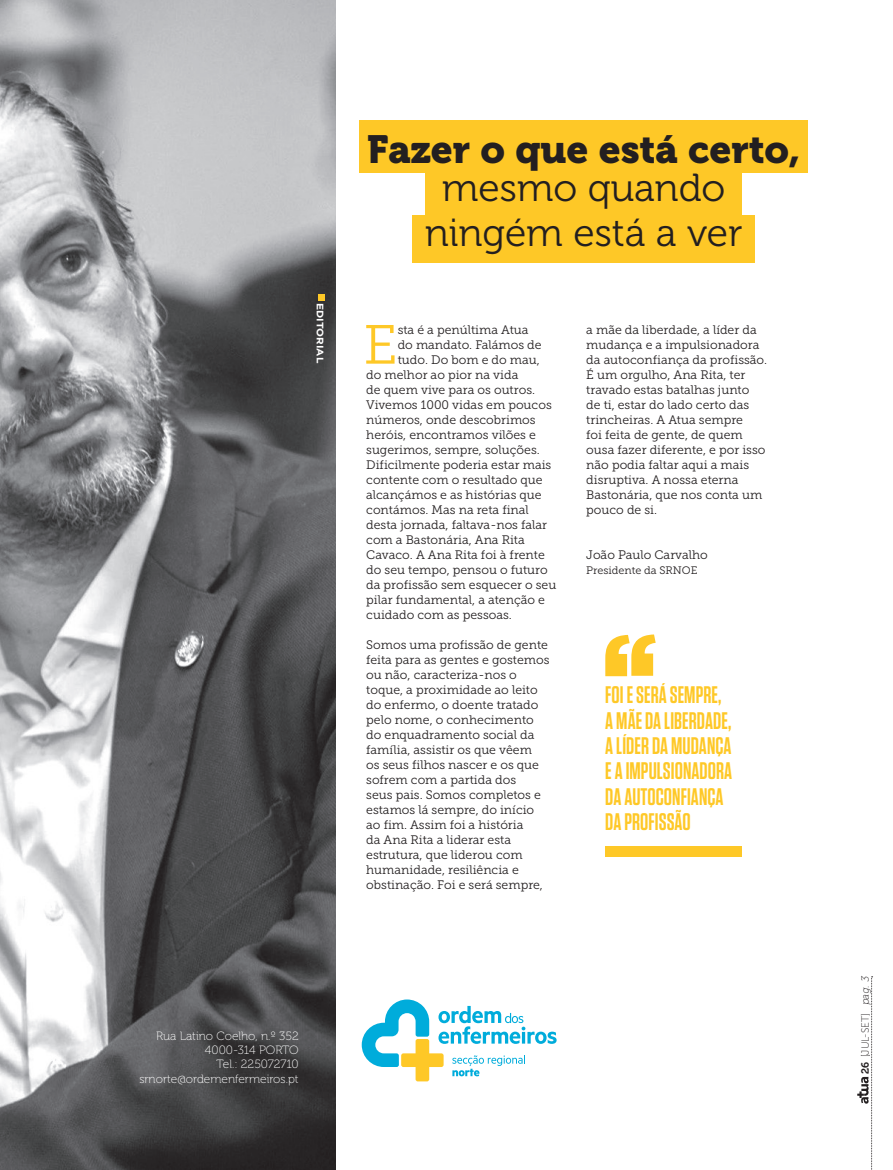
<style>
.page{position:relative;width:893px;height:1170px;background:#fff}
.page>*{position:absolute;margin:0;border:0;box-sizing:border-box;transform-origin:0 0}
.t1{font:54.9px "Museo Slab 300";color:#fec827}
.t2{font:39px "Museo 300";color:#231f20}
.t3{font:39px "Museo 900";color:#231f20}
.t4{font:600 23.85px/25.3px "Tungsten";letter-spacing:.005em;color:#fec827;scale:.91 1}
.t5{font:12.3px/15px "Museo Slab 300";color:#231f20}
.t6{font:12px/14.4px "Museo 100";color:#fff;text-align:right}
.t7{font:10.8px "Museo Slab 300";color:#231f20}
.t8{font:10.5px "Museo Sans Rounded 100";color:#231f20}
.t9{font:700 9.45px "Gotham";color:#fff;scale:1.11 1}
.s1{font-family:"Museo 700"}
.s2{font-family:"Museo 100";font-style:italic}
</style>
<div class="page">
<svg style="left:857px;top:976px;width:16px;height:194px"></svg>
<img style="left:0;top:0;width:336px;height:1169px">
<svg style="left:318px;top:294px;width:6px;height:6px"></svg>
<svg style="left:438px;top:1005px;width:119px;height:38px"></svg>
<svg style="left:452px;top:1055px;width:73px;height:21px"></svg>
<svg style="left:362px;top:999px;width:67px;height:67px"></svg>
<div style="left:416px;top:1038px;width:13px;height:43px;background:#fec827;border-radius:2px"></div>
<div style="left:401px;top:1053px;width:43px;height:13px;background:#fec827;border-radius:2px"></div>
<div style="left:426px;top:170px;width:316px;height:47px;background:#fec827"></div>
<svg style="left:605px;top:634px;width:51px;height:42px"></svg>
<div style="left:605px;top:845px;width:136px;height:11px;background:#fec827"></div>
<div style="left:360px;top:120px;width:448px;height:53px;background:#fec827"></div>
<div style="left:413px;top:215px;width:342px;height:47px;background:#fec827"></div>
<p class="t9" style="left:326px;top:303px;width:56px;rotate:90deg">EDITORIAL</p>
<h2 class="t3" style="left:367px;top:127px;width:435px">Fazer o que está certo,</h2>
<h2 class="t2" style="left:442px;top:166px;width:285px">mesmo quando</h2>
<h2 class="t2" style="left:425px;top:211px;width:319px">ningém está a ver</h2>
<h1 class="t1" style="left:363px;top:315px;width:36px">E</h1>
<p class="t5" style="left:398px;top:322px;width:132px">sta é a penúltima Atua</p>
<p class="t5" style="left:398px;top:337px;width:145px">do mandato. Falámos de</p>
<p class="t5" style="left:398px;top:352px;width:144px">tudo. Do bom e do mau,</p>
<p class="t5" style="left:366px;top:367px;width:154px">do melhor ao pior na vida</p>
<p class="t5" style="left:366px;top:382px;width:170px">de quem vive para os outros.</p>
<p class="t5" style="left:366px;top:397px;width:187px">Vivemos 1000 vidas em poucos</p>
<p class="t5" style="left:366px;top:412px;width:171px">números, onde descobrimos</p>
<p class="t5" style="left:366px;top:427px;width:171px">heróis, encontramos vilões e</p>
<p class="t5" style="left:366px;top:442px;width:175px">sugerimos, sempre, soluções.</p>
<p class="t5" style="left:366px;top:457px;width:187px">Dificilmente poderia estar mais</p>
<p class="t5" style="left:366px;top:472px;width:178px">contente com o resultado que</p>
<p class="t5" style="left:366px;top:487px;width:177px">alcançámos e as histórias que</p>
<p class="t5" style="left:366px;top:502px;width:164px">contámos. Mas na reta final</p>
<p class="t5" style="left:366px;top:517px;width:182px">desta jornada, faltava-nos falar</p>
<p class="t5" style="left:366px;top:532px;width:160px">com a Bastonária, Ana Rita</p>
<p class="t5" style="left:366px;top:547px;width:180px">Cavaco. A Ana Rita foi à frente</p>
<p class="t5" style="left:366px;top:562px;width:183px">do seu tempo, pensou o futuro</p>
<p class="t5" style="left:366px;top:577px;width:192px">da profissão sem esquecer o seu</p>
<p class="t5" style="left:366px;top:592px;width:180px">pilar fundamental, a atenção e</p>
<p class="t5" style="left:366px;top:607px;width:147px">cuidado com as pessoas.</p>
<p class="t5" style="left:366px;top:637px;width:185px">Somos uma profissão de gente feita para as gentes e gostemos ou não, caracteriza-nos o toque, a proximidade ao leito do enfermo, o doente tratado pelo nome, o conhecimento do enquadramento social da família, assistir os que vêem<br>os seus filhos nascer e os que sofrem com a partida dos<br>seus pais. Somos completos e estamos lá sempre, do início ao fim. Assim foi a história<br>da Ana Rita a liderar esta estrutura, que liderou com humanidade, resiliência e obstinação. Foi e será sempre,</p>
<p class="t5" style="left:586px;top:322px;width:182px">a mãe da liberdade, a líder da mudança e a impulsionadora da autoconfiança da profissão.<br>É um orgulho, Ana Rita, ter travado estas batalhas junto<br>de ti, estar do lado certo das trincheiras. A Atua sempre<br>foi feita de gente, de quem ousa fazer diferente, e por isso não podia faltar aqui a mais disruptiva. A nossa eterna<br>Bastonária, que nos conta um pouco de si.</p>
<p class="t5" style="left:586px;top:547px;width:123px">João Paulo Carvalho</p>
<p class="t7" style="left:586px;top:564px;width:113px">Presidente da SRNOE</p>
<h3 class="t4" style="left:605px;top:682px;width:141px">FOI E SERÁ SEMPRE,<br>A MÃE DA LIBERDADE,<br>A LÍDER DA MUDANÇA<br>E A IMPULSIONADORA<br>DA AUTOCONFIANÇA<br>DA PROFISSÃO</h3>
<p class="t6" style="left:139px;top:1028px;width:161px">Rua Latino Coelho, n.º 352<br>4000-314 PORTO<br>Tel.: 225072710 srnorte@ordemenfermeiros.pt</p>
<p class="t8" style="left:859px;top:1073px;width:101px;rotate:-90deg"><span class="s1">26</span> [JUL-SET] <span class="s2">pag. 3</span></p>
</div>
